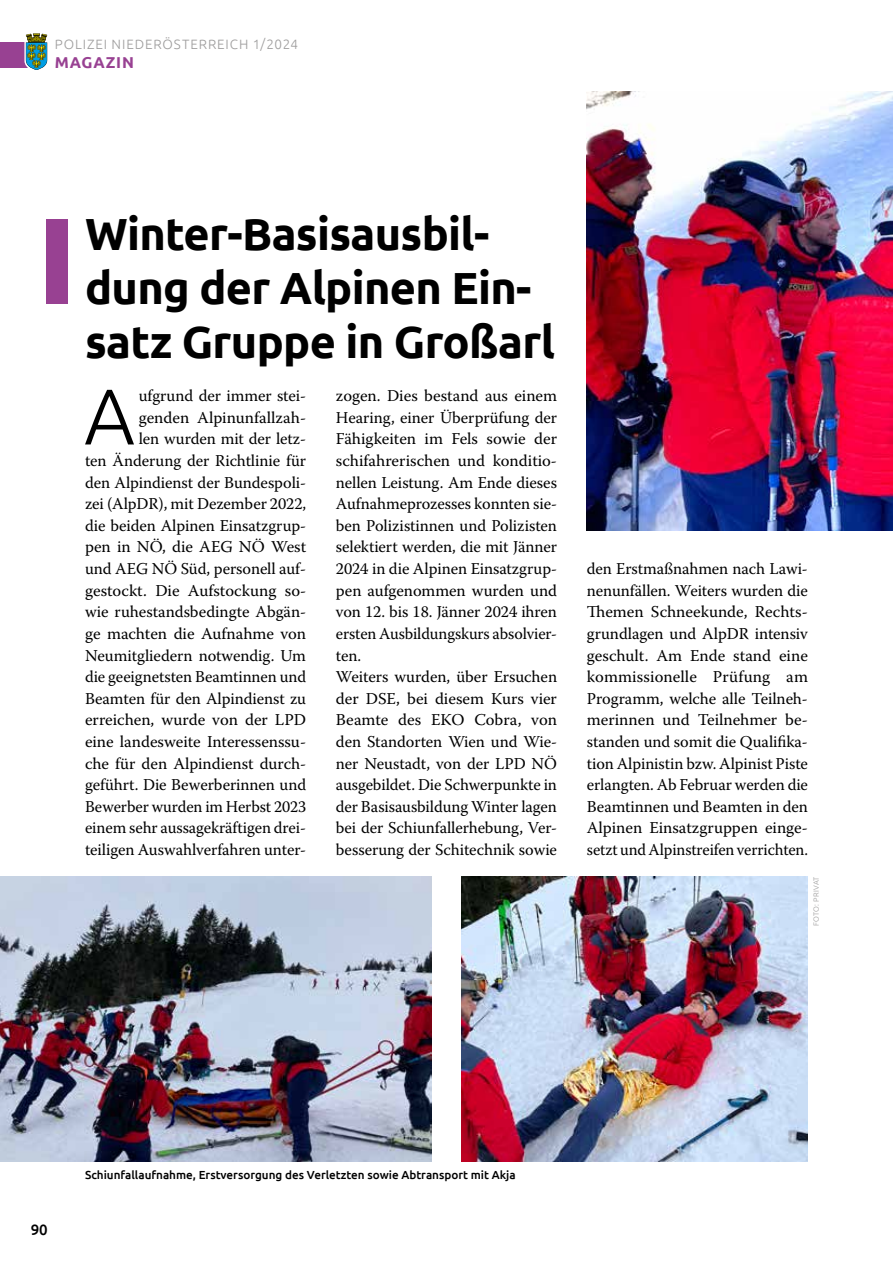
<style>
.page{position:relative;width:893px;height:1263px;background:#fff}
.page>*{position:absolute;margin:0;border:0;box-sizing:border-box;transform-origin:0 0}
.t1{font:300 78.9px "Ubuntu";color:#000}
.t2{font:700 45px/54px "Ubuntu";letter-spacing:-.015em;color:#000}
.t3{font:16.5px/21.6px "Warnock Pro";letter-spacing:-.005em;color:#000;text-align:right}
.t4{font:700 15.75px "Ubuntu";letter-spacing:.05em;color:#984192}
.t5{font:500 15px "Ubuntu";color:#000}
.t6{font:300 13.5px "Ubuntu";letter-spacing:.065em;color:#9d9c9c}
.t7{font:500 11.7px "Ubuntu";color:#000}
.t8{font:300 7.5px "Ubuntu";letter-spacing:.025em;color:#9d9c9c}
</style>
<div class="page">
<img style="left:587px;top:91px;width:306px;height:440px">
<img style="left:0;top:876px;width:432px;height:285px">
<img style="left:461px;top:876px;width:347px;height:285px">
<div style="left:47px;top:219px;width:21px;height:84px;background:#984192"></div>
<div style="left:0;top:43px;width:35px;height:25px;background:#984192"></div>
<svg style="left:24px;top:33px;width:24px;height:37px"></svg>
<p class="t6" style="left:55px;top:36px;width:245px">POLIZEI NIEDERÖSTERREICH 1/2024</p>
<p class="t4" style="left:55px;top:53px;width:81px">MAGAZIN</p>
<h2 class="t2" style="left:85px;top:206px;width:471px">Winter-Basisausbil&shy;dung der Alpinen Ein&shy;satz Gruppe in Großarl</h2>
<h1 class="t1" style="left:84px;top:369px;width:52px">A</h1>
<p class="t3" style="left:85px;top:385px;width:223px">ufgrund der immer stei&shy;genden Alpinunfallzah-<br>len wurden mit der letz-<br>ten Änderung der Richtlinie für den Alpindienst der Bundespoli&shy;zei (AlpDR), mit Dezember 2022, die beiden Alpinen Einsatzgrup&shy;pen in NÖ, die AEG NÖ West und AEG NÖ Süd, personell auf&shy;gestockt. Die Aufstockung so&shy;wie ruhestandsbedingte Abgän&shy;ge machten die Aufnahme von<br>Neumitgliedern notwendig. Um die geeignetsten Beamtinnen und<br>Beamten für den Alpindienst zu erreichen, wurde von der LPD eine landesweite Interessenssu&shy;che für den Alpindienst durch&shy;geführt. Die Bewerberinnen und<br>Bewerber wurden im Herbst 2023 einem sehr aussagekräftigen drei&shy;teiligen Auswahlverfahren unter-</p>
<p class="t3" style="left:336px;top:385px;width:223px;text-align:left">zogen. Dies bestand aus einem<br>Hearing, einer Überprüfung der<br>Fähigkeiten im Fels sowie der schifahrerischen und konditio&shy;nellen Leistung. Am Ende dieses<br>Aufnahmeprozesses konnten sie&shy;ben Polizistinnen und Polizisten selektiert werden, die mit Jänner<br>2024 in die Alpinen Einsatzgrup&shy;pen aufgenommen wurden und von 12. bis 18. Jänner 2024 ihren ersten Ausbildungskurs absolvier&shy;ten.<br>Weiters wurden, über Ersuchen der DSE, bei diesem Kurs vier<br>Beamte des EKO Cobra, von den Standorten Wien und Wie&shy;ner Neustadt, von der LPD NÖ ausgebildet. Die Schwerpunkte in der Basisausbildung Winter lagen bei der Schiunfallerhebung, Ver&shy;besserung der Schitechnik sowie</p>
<p class="t3" style="left:587px;top:558px;width:223px;text-align:justify">den Erstmaßnahmen nach Lawi&shy;nenunfällen. Weiters wurden die Themen Schneekunde, Rechts&shy;grundlagen und AlpDR intensiv geschult. Am Ende stand eine kommissionelle Prüfung am Programm, welche alle Teilneh&shy;merinnen und Teilnehmer be&shy;standen und somit die Qualifika&shy;tion Alpinistin bzw. Alpinist Piste erlangten. Ab Februar werden die Beamtinnen und Beamten in den Alpinen Einsatzgruppen einge&shy;setzt und Alpinstreifen verrichten.</p>
<p class="t8" style="left:812px;top:926px;width:51px;rotate:-90deg">FOTO: PRIVAT</p>
<p class="t5" style="left:31px;top:1220px;width:19px">90</p>
<p class="t7" style="left:85px;top:1167px;width:432px">Schiunfallaufnahme, Erstversorgung des Verletzten sowie Abtransport mit Akja</p>
</div>
